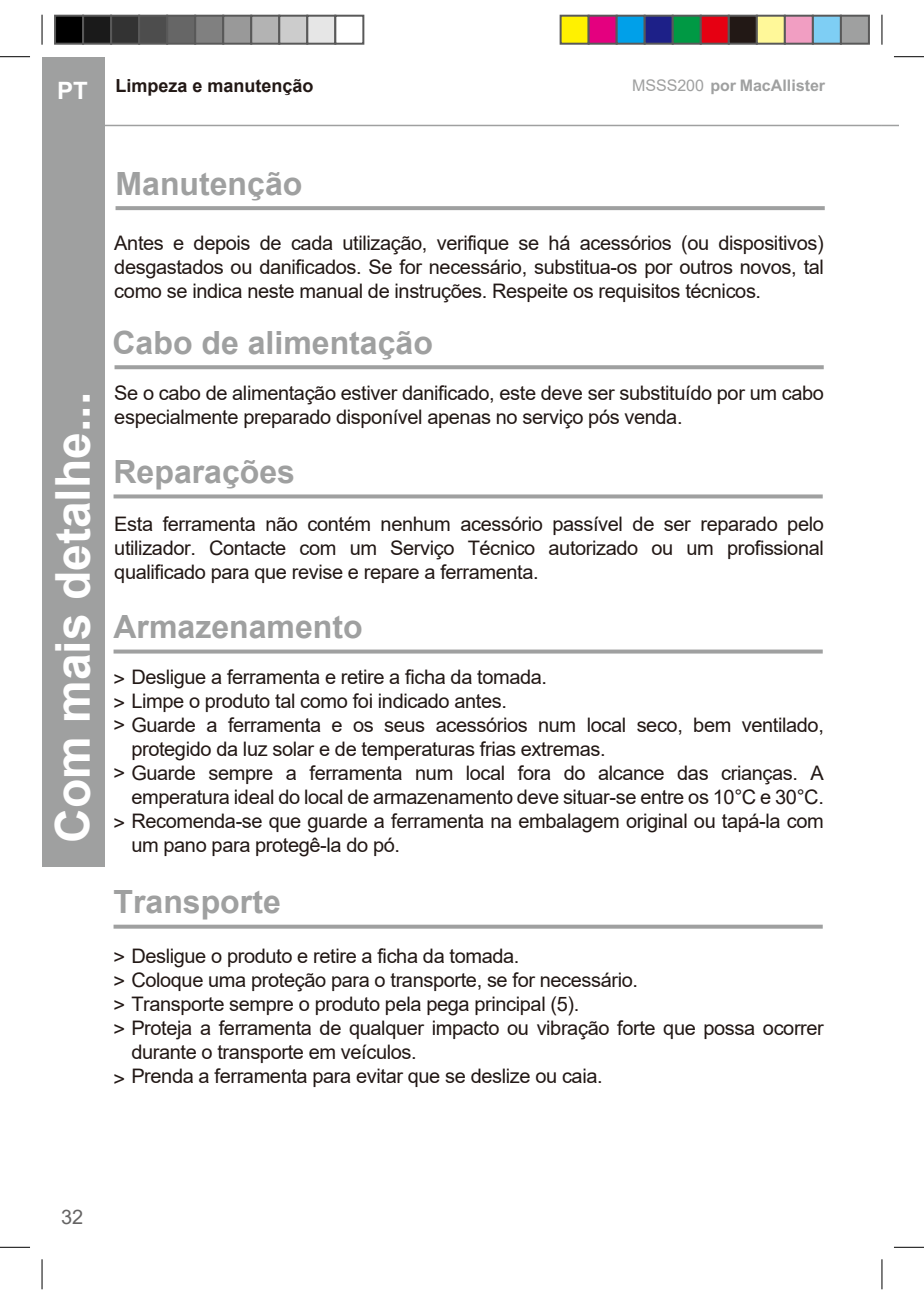
<style>
.page{position:relative;width:924px;height:1304px;background:#fff}
.page>*{position:absolute;margin:0;border:0;box-sizing:border-box;transform-origin:0 0}
.t1{font:700 48px "Arial";color:#fff}
.t2{font:700 32px "Arial";color:#9fa0a0}
.t3{font:700 24px "Arial";color:#fff}
.t4{font:20px/24px "Arial";letter-spacing:-.02em;color:#221815}
.t5{font:20px "Arial";color:#656464}
.t6{font:700 18px "Arial";color:#221815}
.t7{font:700 16px "Arial";color:#9fa0a0}
.s1{font-weight:400}
</style>
<div class="page">
<hr style="left:104px;top:125px;width:777px;height:1px;background:#9fa0a0">
<div style="left:42px;top:57px;width:62px;height:809px;background:#9fa0a0"></div>
<svg style="left:881px;top:125px;width:17px;height:1px"></svg>
<hr style="left:0;top:56px;width:30px;height:1px;background:#000">
<hr style="left:893px;top:56px;width:30px;height:1px;background:#000">
<hr style="left:0;top:1247px;width:30px;height:1px;background:#000">
<hr style="left:893px;top:1247px;width:30px;height:1px;background:#000">
<hr style="left:42px;top:15px;width:1px;height:30px;background:#000">
<hr style="left:42px;top:1259px;width:1px;height:30px;background:#000">
<hr style="left:881px;top:15px;width:1px;height:30px;background:#000">
<hr style="left:881px;top:1259px;width:1px;height:30px;background:#000">
<div style="left:54px;top:15px;width:30px;height:30px;background:#000;border:2px solid #595959"></div>
<div style="left:82px;top:15px;width:30px;height:30px;background:#1a1a1a;border:2px solid #595959"></div>
<div style="left:110px;top:15px;width:30px;height:30px;background:#333;border:2px solid #595959"></div>
<div style="left:138px;top:15px;width:30px;height:30px;background:#4d4d4d;border:2px solid #595959"></div>
<div style="left:166px;top:15px;width:30px;height:30px;background:#666;border:2px solid #595959"></div>
<div style="left:194px;top:15px;width:30px;height:30px;background:#808080;border:2px solid #595959"></div>
<div style="left:222px;top:15px;width:30px;height:30px;background:#999;border:2px solid #595959"></div>
<div style="left:250px;top:15px;width:30px;height:30px;background:#b3b3b3;border:2px solid #595959"></div>
<div style="left:278px;top:15px;width:30px;height:30px;background:#ccc;border:2px solid #595959"></div>
<div style="left:306px;top:15px;width:30px;height:30px;background:#e6e6e6;border:2px solid #595959"></div>
<div style="left:334px;top:15px;width:30px;height:30px;background:#fff;border:2px solid #595959"></div>
<div style="left:560px;top:16px;width:28px;height:28px;background:#fff100"></div>
<div style="left:559px;top:15px;width:30px;height:30px;border:2px solid #595959"></div>
<div style="left:588px;top:16px;width:28px;height:28px;background:#e4007f"></div>
<div style="left:587px;top:15px;width:30px;height:30px;border:2px solid #595959"></div>
<div style="left:616px;top:16px;width:28px;height:28px;background:#00a0e9"></div>
<div style="left:615px;top:15px;width:30px;height:30px;border:2px solid #595959"></div>
<div style="left:644px;top:16px;width:28px;height:28px;background:#1d2088"></div>
<div style="left:643px;top:15px;width:30px;height:30px;border:2px solid #595959"></div>
<div style="left:672px;top:16px;width:28px;height:28px;background:#094"></div>
<div style="left:671px;top:15px;width:30px;height:30px;border:2px solid #595959"></div>
<div style="left:700px;top:16px;width:28px;height:28px;background:#e60012"></div>
<div style="left:699px;top:15px;width:30px;height:30px;border:2px solid #595959"></div>
<div style="left:728px;top:16px;width:28px;height:28px;background:#221815"></div>
<div style="left:727px;top:15px;width:30px;height:30px;border:2px solid #595959"></div>
<div style="left:756px;top:16px;width:28px;height:28px;background:#fff899"></div>
<div style="left:755px;top:15px;width:30px;height:30px;border:2px solid #595959"></div>
<div style="left:784px;top:16px;width:28px;height:28px;background:#f19ec2"></div>
<div style="left:783px;top:15px;width:30px;height:30px;border:2px solid #595959"></div>
<div style="left:812px;top:16px;width:28px;height:28px;background:#7ecef4"></div>
<div style="left:811px;top:15px;width:30px;height:30px;border:2px solid #595959"></div>
<div style="left:840px;top:16px;width:28px;height:28px;background:#9fa0a0"></div>
<div style="left:839px;top:15px;width:30px;height:30px;border:2px solid #595959"></div>
<svg style="left:115px;top:206px;width:709px;height:4px;background:#a2a3a3"></svg>
<svg style="left:114px;top:365px;width:709px;height:4px;background:#a4a5a5"></svg>
<svg style="left:113px;top:494px;width:709px;height:4px;background:#aaa"></svg>
<svg style="left:113px;top:650px;width:709px;height:4px;background:#a9aaaa"></svg>
<svg style="left:113px;top:925px;width:709px;height:4px;background:#a6a7a7"></svg>
<p class="t3" style="left:58px;top:76px;width:33px">FR</p>
<p class="t3" style="left:57px;top:77px;width:32px">PT</p>
<p class="t6" style="left:115px;top:73px;width:200px">Limpeza e manutenção</p>
<p class="t7" style="left:631px;top:76px;width:194px"><span class="s1">MSSS200</span> por MacAllister</p>
<h1 class="t1" style="left:43px;top:649px;width:423px;rotate:-90deg"><span class="s1">Pour</span> commencer...</h1>
<h1 class="t1" style="left:39px;top:843px;width:452px;rotate:-90deg">Com mais detalhe...</h1>
<h2 class="t2" style="left:115px;top:161px;width:188px">Manutenção</h2>
<p class="t4" style="left:114px;top:231px;width:710px;text-align:justify">Antes e depois de cada utilização, verifique se há acessórios (ou dispositivos) desgastados ou danificados. Se for necessário, substitua-os por outros novos, tal como se indica neste manual de instruções. Respeite os requisitos técnicos.</p>
<h2 class="t2" style="left:112px;top:320px;width:322px">Cabo de alimentação</h2>
<p class="t4" style="left:114px;top:381px;width:710px">Se o cabo de alimentação estiver danificado, este deve ser substituído por um cabo especialmente preparado disponível apenas no serviço pós venda.</p>
<h2 class="t2" style="left:113px;top:449px;width:183px">Reparações</h2>
<p class="t4" style="left:114px;top:512px;width:710px;text-align:justify">Esta ferramenta não contém nenhum acessório passível de ser reparado pelo utilizador. Contacte com um Serviço Técnico autorizado ou um profissional qualificado para que revise e repare a ferramenta.</p>
<h2 class="t2" style="left:113px;top:604px;width:250px">Armazenamento</h2>
<p class="t4" style="left:113px;top:665px;width:711px">&gt; Desligue a ferramenta e retire a ficha da tomada.<br>&gt; Limpe o produto tal como foi indicado antes.<br>&gt; Guarde a ferramenta e os seus acessórios num local seco, bem ventilado,</p>
<p class="t4" style="left:113px;top:761px;width:711px">&gt; Guarde sempre a ferramenta num local fora do alcance das crianças. A</p>
<p class="t4" style="left:113px;top:809px;width:711px">&gt; Recomenda-se que guarde a ferramenta na embalagem original ou tapá-la com</p>
<p class="t4" style="left:131px;top:737px;width:475px">protegido da luz solar e de temperaturas frias extremas.</p>
<p class="t4" style="left:131px;top:785px;width:693px">emperatura ideal do local de armazenamento deve situar-se entre os 10°C e 30°C.</p>
<p class="t4" style="left:131px;top:833px;width:270px">um pano para protegê-la do pó.</p>
<h2 class="t2" style="left:113px;top:880px;width:169px">Transporte</h2>
<p class="t4" style="left:113px;top:944px;width:407px">&gt; Desligue o produto e retire a ficha da tomada.</p>
<p class="t4" style="left:113px;top:968px;width:711px">&gt; Coloque uma proteção para o transporte, se for necessário.<br>&gt; Transporte sempre o produto pela pega principal (5).<br>&gt; Proteja a ferramenta de qualquer impacto ou vibração forte que possa ocorrer</p>
<p class="t4" style="left:113px;top:1066px;width:13px">&gt;</p>
<p class="t4" style="left:131px;top:1040px;width:472px">durante o transporte em veículos.<br>Prenda a ferramenta para evitar que se deslize ou caia.</p>
<p class="t5" style="left:61px;top:1204px;width:24px">32</p>
</div>
